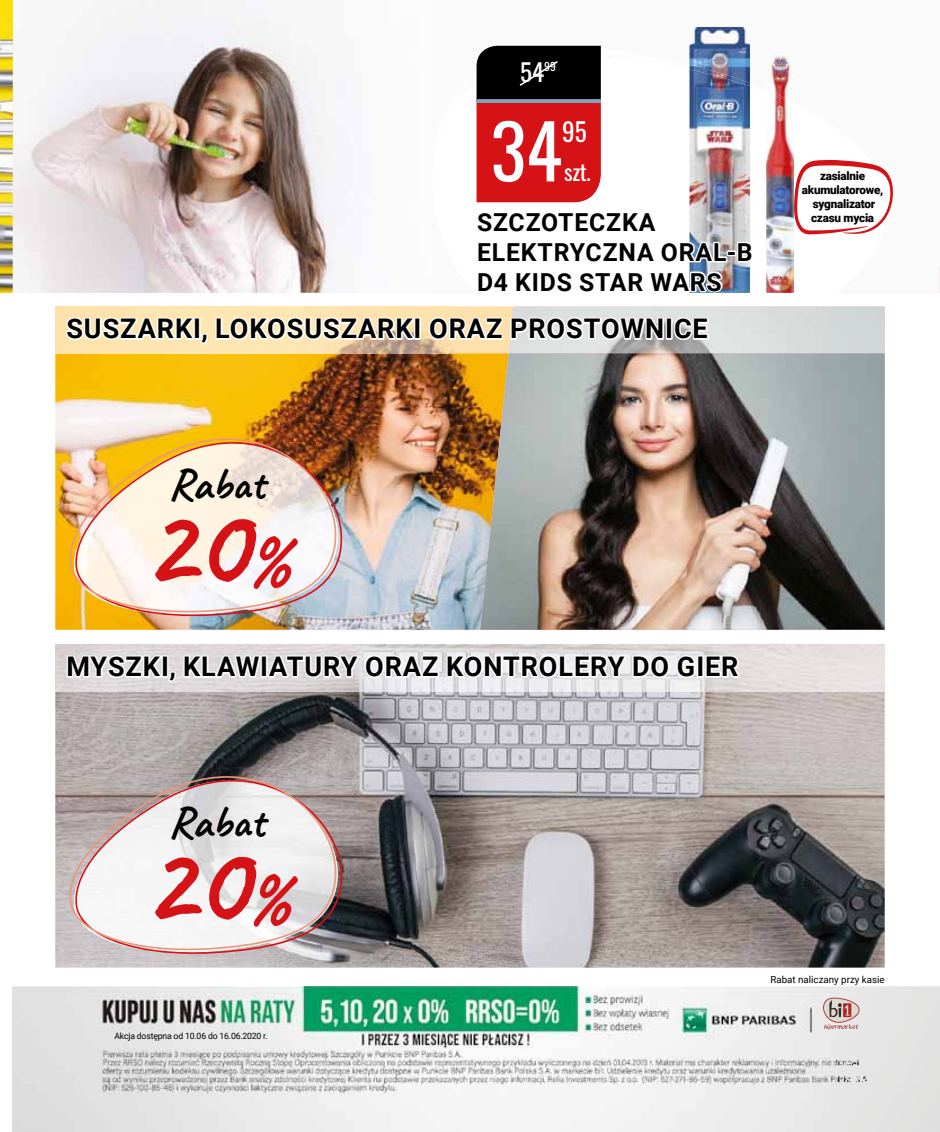
<style>
.page{position:relative;width:940px;height:1132px;background:#fff}
.page>*{position:absolute;margin:0;border:0;box-sizing:border-box;transform-origin:0 0}
.t1{font:700 116.1px "Caveat";color:#d51317}
.t2{font:74.25px "Oswald";color:#fff}
.t3{font:700 44.55px "Caveat";letter-spacing:-.005em;color:#000}
.t4{font:700 27px "Roboto";letter-spacing:.035em;color:#000}
.t5{font:25.2px "Oswald";color:#fff}
.t6{font:700 24.75px/29.7px "Roboto";letter-spacing:.035em;color:#000}
.t7{font:23.85px "Oswald";color:#fff;scale:1.05 1}
.t8{font:21.6px "Oswald";color:#fff;scale:1.05 1}
.t9{font:900 11.7px/14.1px "Roboto";letter-spacing:-.02em;color:#000;text-align:center}
.t10{font:11.1px "Oswald";color:#fff;scale:1.05 1}
.t11{font:9.75px "Roboto";color:#000}
.t12{font:8.7px "Roboto";letter-spacing:-.02em;color:#000}
.s1{font-size:74.25px}
</style>
<div class="page">
<img style="left:12px;top:0;width:279px;height:293px">
<svg style="left:0;top:267px;width:12px;height:26px"></svg>
<svg style="left:0;top:0;width:13px;height:267px;background:#dccf78"></svg>
<img style="left:689px;top:27px;width:61px;height:19px">
<img style="left:55px;top:353px;width:425px;height:276px">
<img style="left:68px;top:429px;width:271px;height:184px">
<img style="left:74px;top:438px;width:271px;height:179px">
<img style="left:55px;top:690px;width:829px;height:277px">
<svg style="left:55px;top:644px;width:829px;height:46px"></svg>
<svg style="left:68px;top:767px;width:271px;height:184px;background:#a19897"></svg>
<svg style="left:74px;top:776px;width:271px;height:178px"></svg>
<img style="left:480px;top:353px;width:404px;height:276px">
<img style="left:13px;top:986px;width:927px;height:145px">
<svg style="left:823px;top:997px;width:36px;height:32px"></svg>
<img style="left:49px;top:46px;width:845px;height:307px">
<p class="t7" style="left:520px;top:51px;width:24px">54</p>
<p class="t10" style="left:544px;top:56px;width:13px">99</p>
<h2 class="t2" style="left:491px;top:85px;width:73px">34</h2>
<p class="t5" style="left:562px;top:110px;width:26px">95</p>
<p class="t8" style="left:564px;top:153px;width:27px">szt.</p>
<p class="t6" style="left:477px;top:206px;width:277px">SZCZOTECZKA<br>ELEKTRYCZNA ORAL-B<br>D4 KIDS STAR WARS</p>
<p class="t4" style="left:66px;top:310px;width:643px">SUSZARKI, LOKOSUSZARKI ORAZ PROSTOWNICE</p>
<h3 class="t3" style="left:168px;top:456px;width:98px">Rabat</h3>
<h1 class="t1" style="left:142px;top:469px;width:150px">20<span class="s1">%</span></h1>
<p class="t4" style="left:66px;top:647px;width:673px">MYSZKI, KLAWIATURY ORAZ KONTROLERY DO GIER</p>
<p class="t9" style="left:802px;top:168px;width:83px">zasialnie akumulatorowe, sygnalizator czasu mycia</p>
<h3 class="t3" style="left:168px;top:793px;width:98px">Rabat</h3>
<h1 class="t1" style="left:142px;top:807px;width:150px">20<span class="s1">%</span></h1>
<p class="t12" style="left:114px;top:1029px;width:155px">Akcja dostępna od 10.06 do 16.06.2020 r.</p>
<p class="t11" style="left:770px;top:972px;width:116px">Rabat naliczany przy kasie</p>
</div>
